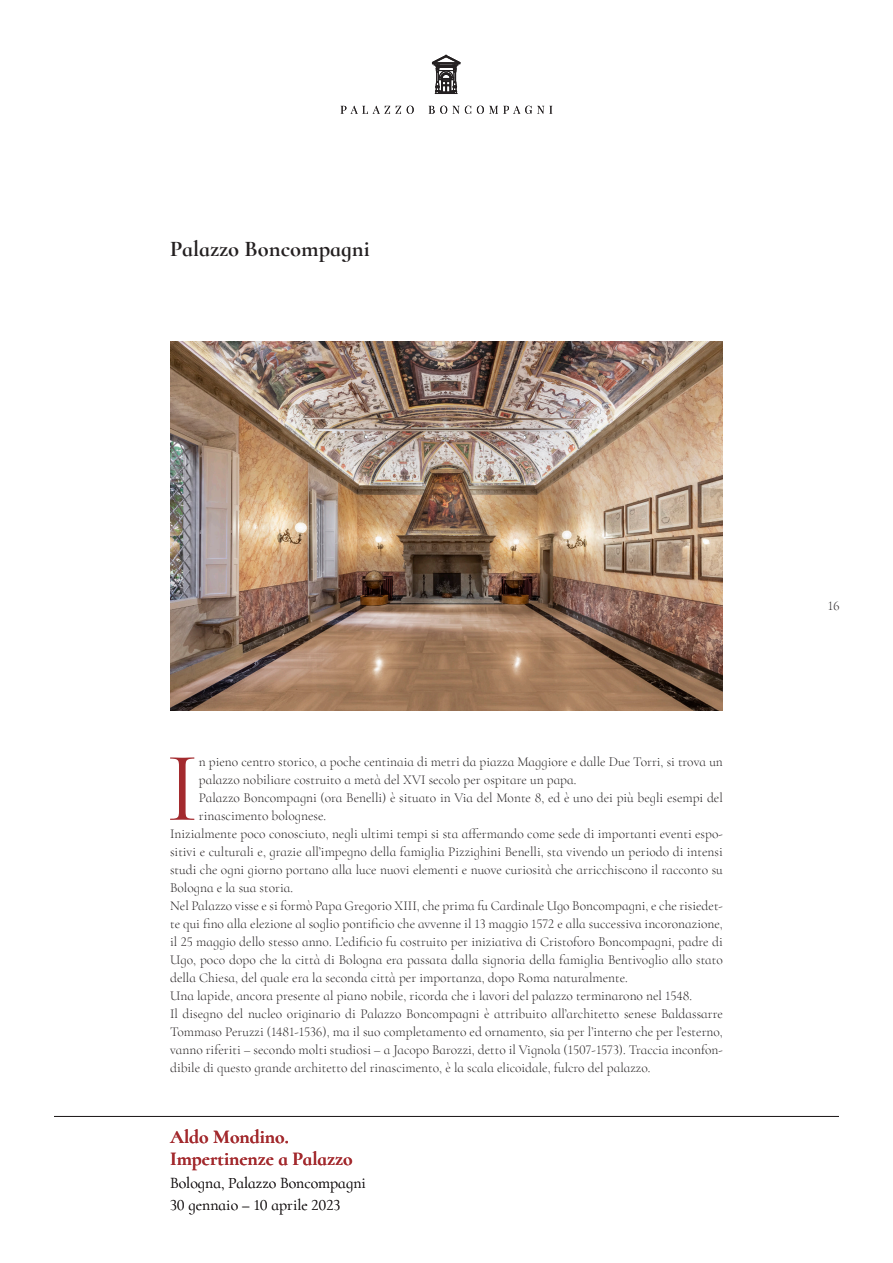
<style>
.page{position:relative;width:893px;height:1263px;background:#fff}
.page>*{position:absolute;margin:0;border:0;box-sizing:border-box;transform-origin:0 0}
.t1{font:99.9px "Cormorant Infant";color:#a32a2e}
.t2{font:700 22.5px "Cormorant Infant";color:#231f20}
.t3{font:700 19.5px "Cormorant Infant";color:#a32a2e}
.t4{font:300 15.75px "Cormorant Infant";color:#231f20}
.t5{font:300 13.5px/18px "Cormorant Infant";color:#231f20;text-align:justify}
</style>
<div class="page">
<svg style="left:341px;top:106px;width:49px;height:8px"></svg>
<svg style="left:396px;top:106px;width:5px;height:8px"></svg>
<svg style="left:407px;top:106px;width:7px;height:8px"></svg>
<svg style="left:429px;top:106px;width:18px;height:8px"></svg>
<svg style="left:453px;top:106px;width:18px;height:8px"></svg>
<svg style="left:477px;top:106px;width:75px;height:8px"></svg>
<svg style="left:432px;top:55px;width:28px;height:39px"></svg>
<hr style="left:54px;top:1116px;width:785px;height:1px;background:#231f20">
<img style="left:170px;top:342px;width:553px;height:368px">
<p class="t2" style="left:170px;top:235px;width:201px">Palazzo Boncompagni</p>
<p class="t1" style="left:166px;top:727px;width:35px">I</p>
<p class="t5" style="left:199px;top:752px;width:525px">n pieno centro storico, a poche centinaia di metri da piazza Maggiore e dalle Due Torri, si trova un palazzo nobiliare costruito a metà del XVI secolo per ospitare un papa.</p>
<p class="t5" style="left:199px;top:788px;width:525px">Palazzo Boncompagni (ora Benelli) è situato in Via del Monte 8, ed è uno dei più begli esempi del rinascimento bolognese.</p>
<p class="t5" style="left:170px;top:824px;width:554px">Inizialmente poco conosciuto, negli ultimi tempi si sta affermando come sede di importanti eventi espo&shy;sitivi e culturali e, grazie all’impegno della famiglia Pizzighini Benelli, sta vivendo un periodo di intensi studi che ogni giorno portano alla luce nuovi elementi e nuove curiosità che arricchiscono il racconto su Bologna e la sua storia.</p>
<p class="t5" style="left:170px;top:896px;width:554px">Nel Palazzo visse e si formò Papa Gregorio XIII, che prima fu Cardinale Ugo Boncompagni, e che risiedet&shy;te qui fino alla elezione al soglio pontificio che avvenne il 13 maggio 1572 e alla successiva incoronazione, il 25 maggio dello stesso anno. L’edificio fu costruito per iniziativa di Cristoforo Boncompagni, padre di Ugo, poco dopo che la città di Bologna era passata dalla signoria della famiglia Bentivoglio allo stato della Chiesa, del quale era la seconda città per importanza, dopo Roma naturalmente.</p>
<p class="t5" style="left:170px;top:986px;width:523px">Una lapide, ancora presente al piano nobile, ricorda che i lavori del palazzo terminarono nel 1548.</p>
<p class="t5" style="left:170px;top:1004px;width:554px">Il disegno del nucleo originario di Palazzo Boncompagni è attribuito all’architetto senese Baldassarre Tommaso Peruzzi (1481-1536), ma il suo completamento ed ornamento, sia per l’interno che per l’esterno, vanno riferiti – secondo molti studiosi – a Jacopo Barozzi, detto il Vignola (1507-1573). Traccia inconfon&shy;dibile di questo grande architetto del rinascimento, è la scala elicoidale, fulcro del palazzo.</p>
<p class="t3" style="left:170px;top:1125px;width:120px">Aldo Mondino.</p>
<p class="t3" style="left:170px;top:1147px;width:184px">Impertinenze a Palazzo</p>
<p class="t4" style="left:170px;top:1173px;width:197px">Bologna, Palazzo Boncompagni</p>
<p class="t4" style="left:170px;top:1195px;width:172px">30 gennaio – 10 aprile 2023</p>
<p class="t5" style="left:828px;top:597px;width:13px">16</p>
</div>
